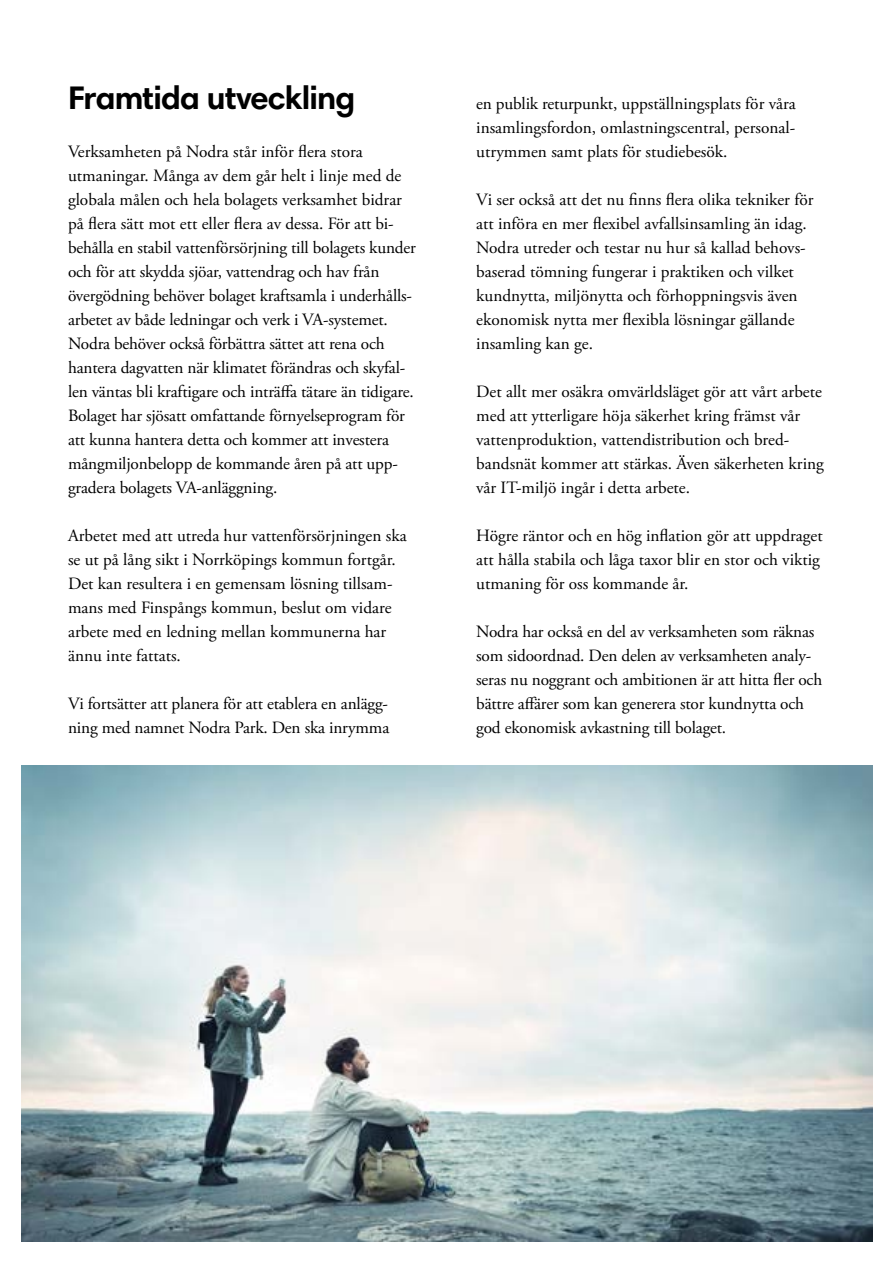
<style>
.page{position:relative;width:893px;height:1263px;background:#fff}
.page>*{position:absolute;margin:0;border:0;box-sizing:border-box;transform-origin:0 0}
.Rubrik_3__H3{font:700 33px "Harmonia Sans Std";letter-spacing:-.025em;color:#000}
.Brödtext__p{font:17.25px/24px "Adobe Garamond Pro";color:#000}
.Brödtext_inget_avstå{font:17.25px/24px "Adobe Garamond Pro";letter-spacing:-.01em;color:#000}
</style>
<div class="page">
<img style="left:22px;top:765px;width:850px;height:477px">
<h3 class="Rubrik_3__H3" style="left:68px;top:77px;width:289px">Framtida utveckling</h3>
<p class="Brödtext_inget_avstå" style="left:68px;top:140px;width:349px">Verksamheten på Nodra står inför flera stora utmaningar. Många av dem går helt i linje med de globala målen och hela bolagets verksamhet bidrar på flera sätt mot ett eller flera av dessa. För att bi&shy;behålla en stabil vattenförsörjning till bolagets kunder och för att skydda sjöar, vattendrag och hav från övergödning behöver bolaget kraftsamla i underhålls&shy;arbetet av både ledningar och verk i VA-systemet.<br>Nodra behöver också förbättra sättet att rena och hantera dagvatten när klimatet förändras och skyfal&shy;len väntas bli kraftigare och inträffa tätare än tidigare.<br>Bolaget har sjösatt omfattande förnyelseprogram för att kunna hantera detta och kommer att investera mångmiljonbelopp de kommande åren på att upp&shy;gradera bolagets VA-anläggning.</p>
<p class="Brödtext__p" style="left:68px;top:524px;width:340px">Arbetet med att utreda hur vattenförsörjningen ska se ut på lång sikt i Norrköpings kommun fortgår.<br>Det kan resultera i en gemensam lösning tillsam&shy;mans med Finspångs kommun, beslut om vidare arbete med en ledning mellan kommunerna har ännu inte fattats.</p>
<p class="Brödtext__p" style="left:68px;top:692px;width:323px">Vi fortsätter att planera för att etablera en anlägg&shy;ning med namnet Nodra Park. Den ska inrymma</p>
<p class="Brödtext__p" style="left:476px;top:92px;width:321px;text-align:justify">en publik returpunkt, uppställningsplats för våra insamlingsfordon, omlastningscentral, personal&shy;utrymmen samt plats för studiebesök.</p>
<p class="Brödtext__p" style="left:476px;top:188px;width:339px">Vi ser också att det nu finns flera olika tekniker för att införa en mer flexibel avfallsinsamling än idag.<br>Nodra utreder och testar nu hur så kallad behovs&shy;baserad tömning fungerar i praktiken och vilket kundnytta, miljönytta och förhoppningsvis även ekonomisk nytta mer flexibla lösningar gällande insamling kan ge.</p>
<p class="Brödtext__p" style="left:476px;top:380px;width:349px">Det allt mer osäkra omvärldsläget gör att vårt arbete med att ytterligare höja säkerhet kring främst vår vattenproduktion, vattendistribution och bred&shy;bandsnät kommer att stärkas. Även säkerheten kring vår IT-miljö ingår i detta arbete.</p>
<p class="Brödtext__p" style="left:476px;top:524px;width:348px">Högre räntor och en hög inflation gör att uppdraget att hålla stabila och låga taxor blir en stor och viktig utmaning för oss kommande år.</p>
<p class="Brödtext__p" style="left:476px;top:620px;width:347px">Nodra har också en del av verksamheten som räknas som sidoordnad. Den delen av verksamheten analy&shy;seras nu noggrant och ambitionen är att hitta fler och bättre affärer som kan generera stor kundnytta och god ekonomisk avkastning till bolaget.</p>
</div>
